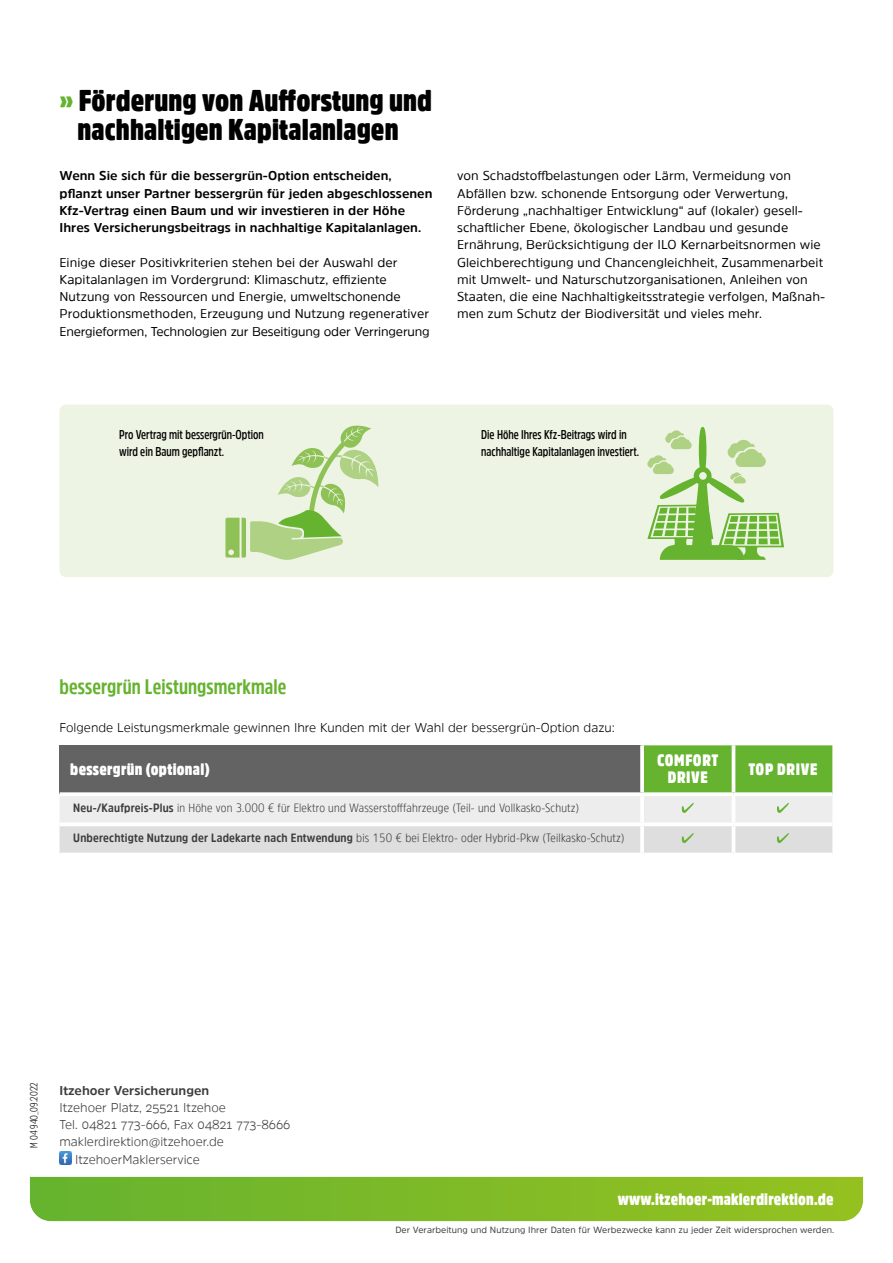
<style>
.page{position:relative;width:893px;height:1263px;background:#fff}
.page>*{position:absolute;margin:0;border:0;box-sizing:border-box;transform-origin:0 0}
.t1{font:900 30px/28.5px "Amsi Pro Cond";letter-spacing:.005em;color:#000;text-align:center}
.t2{font:700 21px "Amsi Pro Cond";letter-spacing:.005em;color:#65b32e}
.t3{font:900 16.5px "Amsi Pro Cond";letter-spacing:.02em;color:#fff}
.t4{font:900 16.5px/16.5px "Amsi Pro Cond";letter-spacing:.04em;color:#fff;text-align:center}
.t5{font:12.75px/17.2px "Amsi Pro";letter-spacing:.005em;color:#000}
.t6{font:700 12.75px/17.2px "Amsi Pro";letter-spacing:.005em;color:#000}
.t7{font:600 12.75px/17.2px "Amsi Pro Cond";color:#000}
.t8{font:300 12.75px "Amsi Pro";color:#3c3c3b}
.t9{font:300 12.75px "Amsi Pro";color:#000}
.t10{font:700 12.75px "Amsi Pro";color:#3c3c3b}
.t11{font:300 12px "Amsi Pro Narw";letter-spacing:.015em;color:#3c3c3b}
.t12{font:300 10.5px "Amsi Pro Cond";color:#000}
.t13{font:9px "Amsi Pro";letter-spacing:.005em;color:#3c3c3b}
.s1{color:#65b32e}
.s2{font-weight:700}
</style>
<div class="page">
<div style="left:60px;top:405px;width:773px;height:172px;background:#edf4e3;border-radius:6px"></div>
<svg style="left:225px;top:425px;width:154px;height:135px"></svg>
<svg style="left:647px;top:427px;width:137px;height:133px"></svg>
<svg style="left:60px;top:745px;width:772px;height:108px;background:#afb7a9"></svg>
<svg style="left:30px;top:1177px;width:833px;height:44px;background:#7eba28"></svg>
<svg style="left:60px;top:1152px;width:12px;height:12px"></svg>
<h1 class="t1" style="left:60px;top:86px;width:374px"><span class="s1">»</span> Förderung von Au昀昀orstung und nachhaltigen Kapitalanlagen</h1>
<p class="t6" style="left:60px;top:168px;width:374px">Wenn Sie sich für die bessergrün-Option entscheiden,<br>p昀氀anzt unser Partner bessergrün für jeden abgeschlossenen Kfz-Vertrag einen Baum und wir investieren in der Höhe Ihres Versicherungsbeitrags in nachhaltige Kapitalanlagen.</p>
<p class="t5" style="left:60px;top:253px;width:372px">Einige dieser Positivkriterien stehen bei der Auswahl der Kapitalanlagen im Vordergrund: Klimaschutz, e昀케ziente Nutzung von Ressourcen und Energie, umweltschonende Produktionsmethoden, Erzeugung und Nutzung regenerativer Energieformen, Technologien zur Beseitigung oder Verringerung</p>
<p class="t5" style="left:457px;top:167px;width:369px">von Schadsto昀저elastungen oder Lärm, Vermeidung von Abfällen bzw. schonende Entsorgung oder Verwertung, Förderung „nachhaltiger Entwicklung“ auf (lokaler) gesell&shy;scha昀琀licher Ebene, ökologischer Landbau und gesunde Ernährung, Berücksichtigung der ILO Kernarbeitsnormen wie Gleichberechtigung und Chancengleichheit, Zusammenarbeit mit Umwelt- und Naturschutzorganisationen, Anleihen von Staaten, die eine Nachhaltigkeitsstrategie verfolgen, Maßnah&shy;men zum Schutz der Biodiversität und vieles mehr.</p>
<p class="t7" style="left:119px;top:427px;width:146px">Pro Vertrag mit bessergrün-Option wird ein Baum gep昀氀anzt.</p>
<p class="t7" style="left:481px;top:426px;width:159px">Die Höhe Ihres Kfz-Beitrags wird in nachhaltige Kapitalanlagen investiert.</p>
<h2 class="t2" style="left:60px;top:679px;width:228px">bessergrün Leistungsmerkmale</h2>
<p class="t9" style="left:60px;top:723px;width:557px">Folgende Leistungsmerkmale gewinnen Ihre Kunden mit der Wahl der bessergrün-Option dazu:</p>
<p class="t3" style="left:70px;top:757px;width:141px">bessergrün (optional)</p>
<p class="t4" style="left:657px;top:752px;width:63px">COMFORT<br>DRIVE</p>
<p class="t4" style="left:748px;top:760px;width:71px">TOP DRIVE</p>
<p class="t11" style="left:73px;top:800px;width:507px"><span class="s2">Neu-/Kaufpreis-Plus</span> in Höhe von 3.000 € für Elektro und Wassersto昀昀fahrzeuge (Teil- und Vollkasko-Schutz)</p>
<p class="t11" style="left:73px;top:830px;width:553px"><span class="s2">Unberechtigte Nutzung der Ladekarte nach Entwendung</span> bis 150 € bei Elektro- oder Hybrid-Pkw (Teilkasko-Schutz)</p>
<p class="t12" style="left:30px;top:1148px;width:66px;rotate:-90deg">M 04 940_09.2022</p>
<p class="t10" style="left:60px;top:1086px;width:151px">Itzehoer Versicherungen</p>
<p class="t8" style="left:60px;top:1098px;width:168px">Itzehoer Platz, 25521 Itzehoe</p>
<p class="t8" style="left:60px;top:1116px;width:232px">Tel. 04821 773-666, Fax 04821 773-8666</p>
<p class="t8" style="left:60px;top:1137px;width:166px">maklerdirektion@itzehoer.de</p>
<p class="t8" style="left:75px;top:1155px;width:126px">ItzehoerMaklerservice</p>
<p class="t3" style="left:618px;top:1189px;width:217px">www.itzehoer-maklerdirektion.de</p>
<p class="t13" style="left:395px;top:1226px;width:440px">Der Verarbeitung und Nutzung Ihrer Daten für Werbezwecke kann zu jeder Zeit widersprochen werden.</p>
</div>
